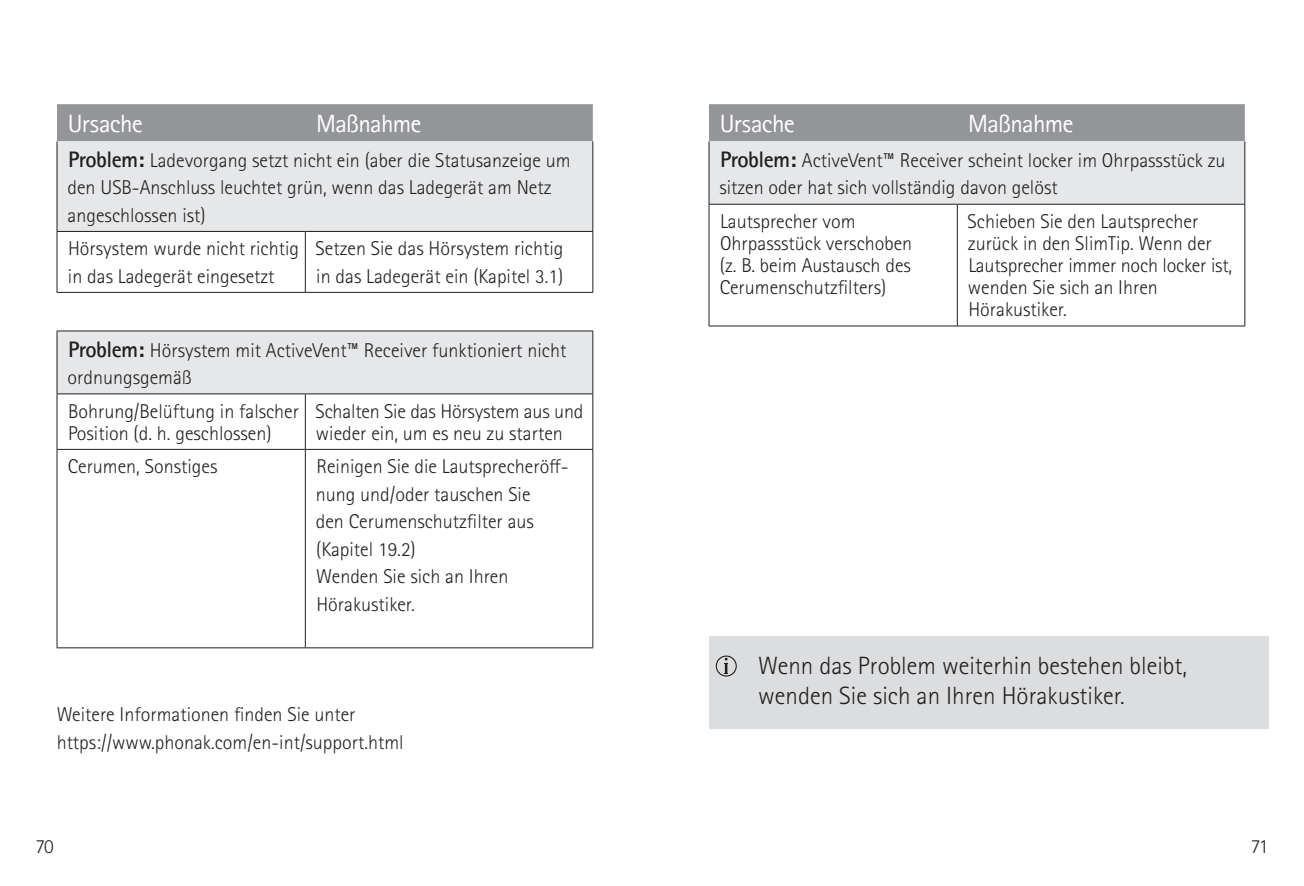
<style>
.page{position:relative;width:1304px;height:886px;background:#fff}
.page>*{position:absolute;margin:0;border:0;box-sizing:border-box;transform-origin:0 0}
.t1{font:300 25px/30px "Rotis Sans Serif Pro";color:#231f20}
.t2{font:25px "Rotis Sansfor Phonak";letter-spacing:-.025em;color:#fff}
.t3{font:300 20px/27.5px "Rotis Sans Serif Pro";color:#231f20}
.s1{font-family:"Rotis Sansfor Phonak";font-weight:700;font-size:22.5px}
</style>
<div class="page">
<div style="left:57px;top:104px;width:536px;height:37px;background:#939598"></div>
<div style="left:58px;top:141px;width:534px;height:90px;background:#e6e7e9"></div>
<svg style="left:58px;top:232px;width:534px;height:415px"></svg>
<hr style="left:592px;top:141px;width:1px;height:90px;background:#231f20">
<hr style="left:592px;top:331px;width:1px;height:62px;background:#231f20">
<hr style="left:57px;top:141px;width:1px;height:90px;background:#231f20">
<hr style="left:57px;top:231px;width:248px;height:1px;background:#231f20">
<hr style="left:57px;top:232px;width:1px;height:60px;background:#231f20">
<hr style="left:305px;top:231px;width:288px;height:1px;background:#231f20">
<hr style="left:305px;top:232px;width:1px;height:60px;background:#231f20">
<hr style="left:592px;top:232px;width:1px;height:60px;background:#231f20">
<hr style="left:57px;top:292px;width:248px;height:1px;background:#231f20">
<hr style="left:305px;top:292px;width:288px;height:1px;background:#231f20">
<hr style="left:57px;top:330px;width:248px;height:1px;background:#231f20">
<hr style="left:57px;top:331px;width:1px;height:62px;background:#231f20">
<hr style="left:305px;top:330px;width:288px;height:1px;background:#231f20">
<hr style="left:57px;top:393px;width:248px;height:1px;background:#231f20">
<hr style="left:57px;top:394px;width:1px;height:55px;background:#231f20">
<hr style="left:305px;top:393px;width:288px;height:1px;background:#231f20">
<hr style="left:305px;top:394px;width:1px;height:55px;background:#231f20">
<hr style="left:592px;top:394px;width:1px;height:55px;background:#231f20">
<hr style="left:57px;top:449px;width:248px;height:1px;background:#231f20">
<hr style="left:57px;top:450px;width:1px;height:197px;background:#231f20">
<hr style="left:305px;top:449px;width:288px;height:1px;background:#231f20">
<hr style="left:305px;top:450px;width:1px;height:197px;background:#231f20">
<hr style="left:592px;top:450px;width:1px;height:197px;background:#231f20">
<hr style="left:57px;top:647px;width:248px;height:1px;background:#231f20">
<hr style="left:305px;top:647px;width:288px;height:1px;background:#231f20">
<div style="left:709px;top:636px;width:560px;height:93px;background:#dcdddf"></div>
<svg style="left:716px;top:655px;width:21px;height:21px"></svg>
<div style="left:709px;top:104px;width:536px;height:37px;background:#939598"></div>
<div style="left:709px;top:141px;width:536px;height:63px;background:#e6e7e9"></div>
<svg style="left:710px;top:205px;width:534px;height:121px"></svg>
<hr style="left:1244px;top:141px;width:1px;height:63px;background:#231f20">
<hr style="left:709px;top:141px;width:1px;height:63px;background:#231f20">
<hr style="left:709px;top:204px;width:248px;height:1px;background:#231f20">
<hr style="left:709px;top:205px;width:1px;height:121px;background:#231f20">
<hr style="left:957px;top:204px;width:288px;height:1px;background:#231f20">
<hr style="left:957px;top:205px;width:1px;height:121px;background:#231f20">
<hr style="left:1244px;top:205px;width:1px;height:121px;background:#231f20">
<hr style="left:709px;top:326px;width:248px;height:1px;background:#231f20">
<hr style="left:957px;top:326px;width:288px;height:1px;background:#231f20">
<p class="t2" style="left:68px;top:108px;width:77px">Ursache</p>
<p class="t2" style="left:316px;top:108px;width:107px">Maßnahme</p>
<p class="t3" style="left:68px;top:146px;width:505px"><span class="s1">Problem:</span> Ladevorgang setzt nicht ein (aber die Statusanzeige um den USB-Anschluss leuchtet grün, wenn das Ladegerät am Netz angeschlossen ist)</p>
<p class="t3" style="left:68px;top:235px;width:233px">Hörsystem wurde nicht richtig in das Ladegerät eingesetzt</p>
<p class="t3" style="left:316px;top:235px;width:249px">Setzen Sie das Hörsystem richtig in das Ladegerät ein (Kapitel 3.1)</p>
<p class="t3" style="left:68px;top:336px;width:500px"><span class="s1">Problem:</span> Hörsystem mit ActiveVent™ Receiver funktioniert nicht ordnungsgemäß</p>
<p class="t3" style="left:68px;top:400px;width:233px;line-height:22px">Bohrung/Belüftung in falscher<br>Position (d. h. geschlossen)</p>
<p class="t3" style="left:316px;top:400px;width:269px;line-height:22px">Schalten Sie das Hörsystem aus und wieder ein, um es neu zu starten</p>
<p class="t3" style="left:68px;top:453px;width:151px">Cerumen, Sonstiges</p>
<p class="t3" style="left:316px;top:453px;width:254px">Reinigen Sie die Lautsprecheröff&shy;nung und/oder tauschen Sie<br>den Cerumenschutzfilter aus (Kapitel 19.2)<br>Wenden Sie sich an Ihren<br>Hörakustiker.</p>
<p class="t3" style="left:57px;top:701px;width:348px">Weitere Informationen finden Sie unter https://www.phonak.com/en-int/support.html</p>
<p class="t2" style="left:720px;top:108px;width:77px">Ursache</p>
<p class="t2" style="left:968px;top:108px;width:107px">Maßnahme</p>
<p class="t3" style="left:719px;top:147px;width:508px"><span class="s1">Problem:</span> ActiveVent™ Receiver scheint locker im Ohrpassstück zu sitzen oder hat sich vollständig davon gelöst</p>
<p class="t3" style="left:720px;top:210px;width:194px;line-height:22px">Lautsprecher vom<br>Ohrpassstück verschoben (z. B. beim Austausch des<br>Cerumenschutzfilters)</p>
<p class="t3" style="left:968px;top:210px;width:266px;line-height:22px">Schieben Sie den Lautsprecher zurück in den SlimTip. Wenn der<br>Lautsprecher immer noch locker ist, wenden Sie sich an Ihren<br>Hörakustiker.</p>
<p class="t1" style="left:758px;top:651px;width:430px">Wenn das Problem weiterhin bestehen bleibt, wenden Sie sich an Ihren Hörakustiker.</p>
<p class="t3" style="left:35px;top:832px;width:20px">70</p>
<p class="t3" style="left:1251px;top:832px;width:19px">71</p>
</div>
